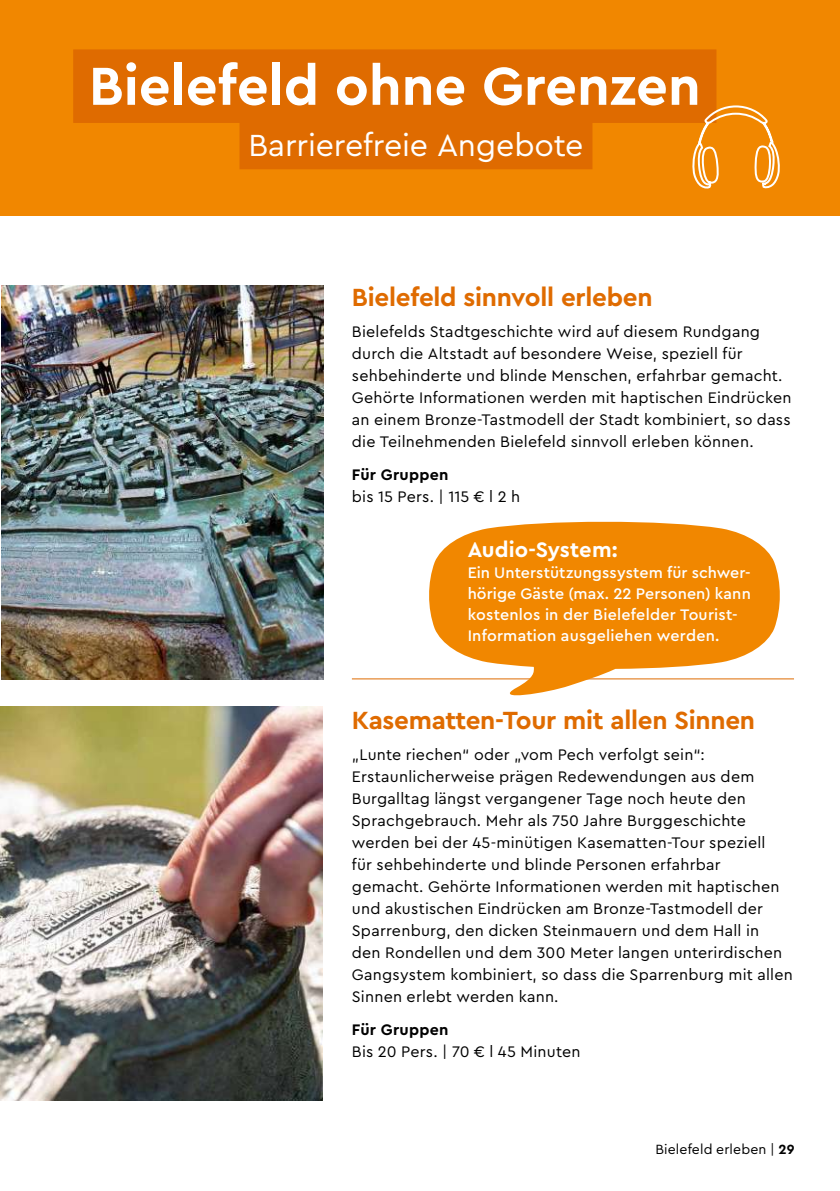
<style>
.page{position:relative;width:840px;height:1191px;background:#fff}
.page>*{position:absolute;margin:0;border:0;box-sizing:border-box;transform-origin:0 0}
.t1{font:700 56px "Cera Bielefeld";color:#fff}
.t2{font:32px "Cera Bielefeld";letter-spacing:-.005em;color:#fff}
.t3{font:700 26px "Cera Bielefeld";letter-spacing:-.01em;color:#df6b00}
.t4{font:700 22px "Cera Bielefeld";color:#fff}
.t5{font:16px/22px "Cera Bielefeld";letter-spacing:.015em;color:#000}
.t6{font:500 16px/21px "Cera Bielefeld";letter-spacing:.01em;color:#fff}
.t7{font:700 16px "Cera Bielefeld";letter-spacing:.02em;color:#000}
.t8{font:14px "Cera Bielefeld";letter-spacing:.01em;color:#000}
.s1{font-weight:700}
</style>
<div class="page">
<div style="left:0;top:0;width:839px;height:215px;background:#f18700"></div>
<div style="left:73px;top:49px;width:643px;height:74px;background:#df6b00"></div>
<div style="left:239px;top:119px;width:353px;height:50px;background:#df6b00"></div>
<svg style="left:692px;top:74px;width:88px;height:115px"></svg>
<img style="left:1px;top:285px;width:322px;height:394px">
<img style="left:0;top:706px;width:322px;height:394px">
<hr style="left:351px;top:678px;width:442px;height:1px;background:#df6b00">
<svg style="left:427px;top:521px;width:354px;height:175px;fill:#f18700"></svg>
<h1 class="t1" style="left:89px;top:49px;width:613px">Bielefeld ohne Grenzen</h1>
<h2 class="t2" style="left:248px;top:124px;width:336px">Barrierefreie Angebote</h2>
<h3 class="t3" style="left:351px;top:280px;width:302px">Bielefeld sinnvoll erleben</h3>
<p class="t5" style="left:351px;top:320px;width:441px">Bielefelds Stadtgeschichte wird auf diesem Rundgang durch die Altstadt auf besondere Weise, speziell für sehbehinderte und blinde Menschen, erfahrbar gemacht.<br>Gehörte Informationen werden mit haptischen Eindrücken an einem Bronze-Tastmodell der Stadt kombiniert, so dass die Teilnehmenden Bielefeld sinnvoll erleben können.</p>
<p class="t7" style="left:351px;top:464px;width:98px">Für Gruppen</p>
<p class="t5" style="left:351px;top:485px;width:170px">bis 15 Pers. | 115 € l 2 h</p>
<h3 class="t4" style="left:467px;top:535px;width:151px">Audio-System:</h3>
<p class="t6" style="left:467px;top:562px;width:284px">Ein Unterstützungssystem für schwer&shy;hörige Gäste (max. 22 Personen) kann kostenlos in der Bielefelder Tourist-Information ausgeliehen werden.</p>
<h3 class="t3" style="left:351px;top:703px;width:404px">Kasematten-Tour mit allen Sinnen</h3>
<p class="t5" style="left:351px;top:743px;width:442px">„Lunte riechen“ oder „vom Pech verfolgt sein“:<br>Erstaunlicherweise prägen Redewendungen aus dem Burgalltag längst vergangener Tage noch heute den Sprachgebrauch. Mehr als 750 Jahre Burggeschichte werden bei der 45-minütigen Kasematten-Tour speziell<br>für sehbehinderte und blinde Personen erfahrbar gemacht. Gehörte Informationen werden mit haptischen und akustischen Eindrücken am Bronze-Tastmodell der Sparrenburg, den dicken Steinmauern und dem Hall in<br>den Rondellen und dem 300 Meter langen unterirdischen Gangsystem kombiniert, so dass die Sparrenburg mit allen Sinnen erlebt werden kann.</p>
<p class="t7" style="left:351px;top:1019px;width:98px">Für Gruppen</p>
<p class="t5" style="left:351px;top:1040px;width:230px">Bis 20 Pers. | 70 € l 45 Minuten</p>
<p class="t8" style="left:655px;top:1140px;width:140px">Bielefeld erleben | <span class="s1">29</span></p>
</div>
